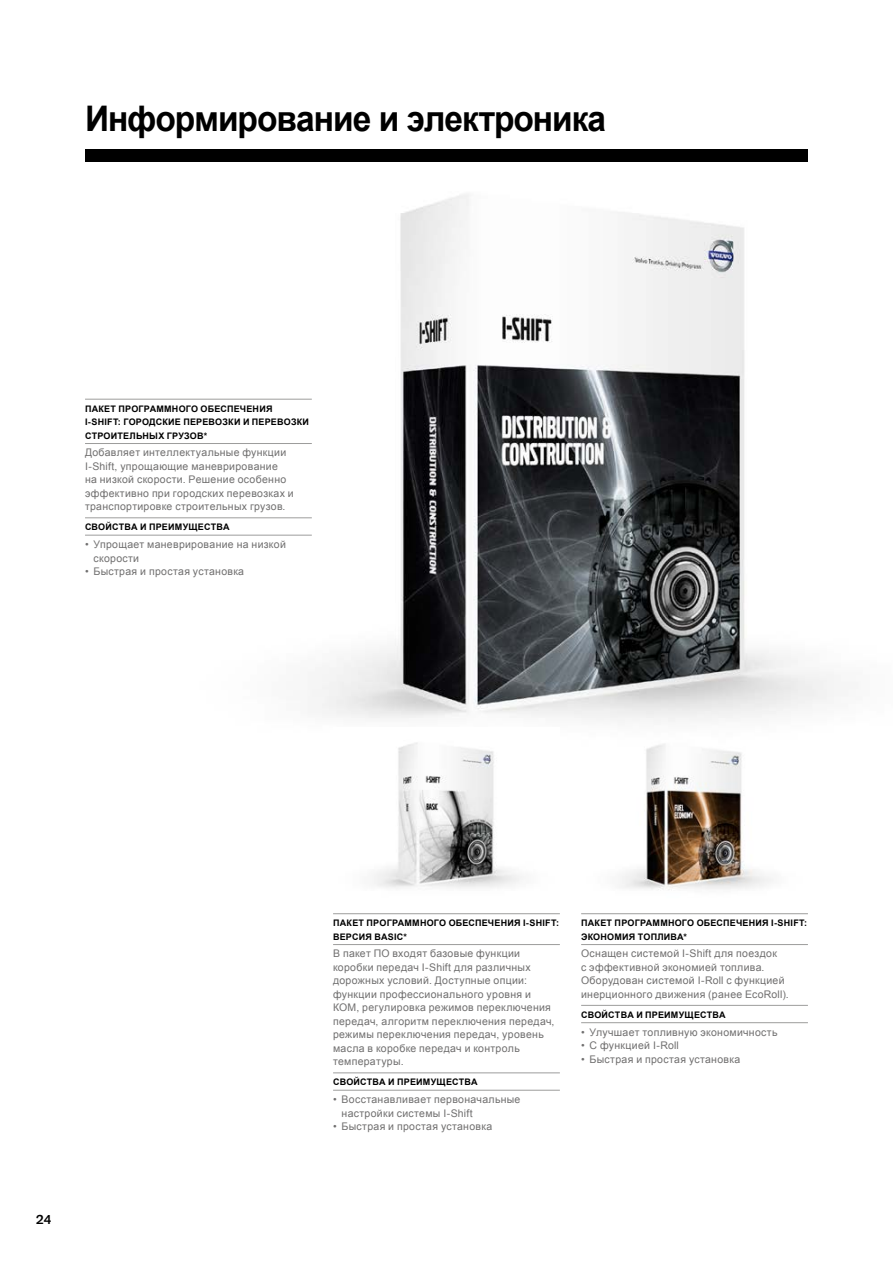
<style>
.page{position:relative;width:893px;height:1263px;background:#fff}
.page>*{position:absolute;margin:0;border:0;box-sizing:border-box;transform-origin:0 0}
.t1{font:700 35.25px "Arial";letter-spacing:-.03em;color:#000;scale:.95 1}
.t2{font:500 12.75px "Volvo Sans Pro";color:#000}
.t3{font:10.5px/13.5px "Arial";letter-spacing:.03em;color:#706f6f}
.t4{font:700 9px/13.5px "Arial";letter-spacing:.02em;color:#000}
</style>
<div class="page">
<div style="left:85px;top:149px;width:723px;height:13px;background:#000"></div>
<img style="left:85px;top:194px;width:749px;height:528px">
<img style="left:374px;top:742px;width:148px;height:146px">
<img style="left:621px;top:744px;width:152px;height:146px">
<hr style="left:85px;top:399px;width:227px;height:1px;background:#9d9d9c">
<hr style="left:85px;top:443px;width:227px;height:1px;background:#9d9d9c">
<hr style="left:85px;top:517px;width:227px;height:1px;background:#9d9d9c">
<hr style="left:85px;top:535px;width:227px;height:1px;background:#9d9d9c">
<hr style="left:581px;top:913px;width:227px;height:1px;background:#9d9d9c">
<hr style="left:581px;top:944px;width:227px;height:1px;background:#9d9d9c">
<hr style="left:581px;top:1005px;width:227px;height:1px;background:#9d9d9c">
<hr style="left:581px;top:1022px;width:227px;height:1px;background:#9d9d9c">
<hr style="left:333px;top:913px;width:227px;height:1px;background:#9d9d9c">
<hr style="left:333px;top:944px;width:227px;height:1px;background:#9d9d9c">
<hr style="left:333px;top:1072px;width:227px;height:1px;background:#9d9d9c">
<hr style="left:333px;top:1090px;width:227px;height:1px;background:#9d9d9c">
<h1 class="t1" style="left:85px;top:95px;width:550px">Информирование и электроника</h1>
<p class="t4" style="left:85px;top:402px;width:225px">ПАКЕТ ПРОГРАММНОГО ОБЕСПЕЧЕНИЯ<br>I-SHIFT: ГОРОДСКИЕ ПЕРЕВОЗКИ И ПЕРЕВОЗКИ<br>СТРОИТЕЛЬНЫХ ГРУЗОВ*</p>
<p class="t3" style="left:85px;top:446px;width:210px">Добавляет интеллектуальные функции I-Shift, упрощающие маневрирование<br>на низкой скорости. Решение особенно эффективно при городских перевозках и транспортировке строительных грузов.</p>
<p class="t4" style="left:85px;top:521px;width:146px">СВОЙСТВА И ПРЕИМУЩЕСТВА</p>
<p class="t3" style="left:94px;top:538px;width:194px;text-indent:-9px">• Упрощает маневрирование на низкой скорости</p>
<p class="t3" style="left:85px;top:565px;width:161px">• Быстрая и простая установка</p>
<p class="t2" style="left:36px;top:1212px;width:17px">24</p>
<p class="t4" style="left:333px;top:916px;width:227px">ПАКЕТ ПРОГРАММНОГО ОБЕСПЕЧЕНИЯ I-SHIFT:<br>ВЕРСИЯ BASIC*</p>
<p class="t3" style="left:333px;top:947px;width:223px">В пакет ПО входят базовые функции коробки передач I-Shift для различных дорожных условий. Доступные опции: функции профессионального уровня и КОМ, регулировка режимов переключения передач, алгоритм переключения передач, режимы переключения передач, уровень масла в коробке передач и контроль температуры.</p>
<p class="t4" style="left:333px;top:1076px;width:146px">СВОЙСТВА И ПРЕИМУЩЕСТВА</p>
<p class="t3" style="left:342px;top:1093px;width:180px;text-indent:-9px">• Восстанавливает первоначальные настройки системы I-Shift</p>
<p class="t3" style="left:333px;top:1120px;width:161px">• Быстрая и простая установка</p>
<p class="t4" style="left:581px;top:916px;width:227px">ПАКЕТ ПРОГРАММНОГО ОБЕСПЕЧЕНИЯ I-SHIFT:<br>ЭКОНОМИЯ ТОПЛИВА*</p>
<p class="t3" style="left:581px;top:947px;width:209px">Оснащен системой I-Shift для поездок<br>с эффективной экономией топлива.<br>Оборудован системой I-Roll с функцией инерционного движения (ранее EcoRoll).</p>
<p class="t4" style="left:581px;top:1008px;width:146px">СВОЙСТВА И ПРЕИМУЩЕСТВА</p>
<p class="t3" style="left:581px;top:1025px;width:198px">• Улучшает топливную экономичность</p>
<p class="t3" style="left:581px;top:1039px;width:99px">• С функцией I-Roll</p>
<p class="t3" style="left:581px;top:1052px;width:161px">• Быстрая и простая установка</p>
</div>
